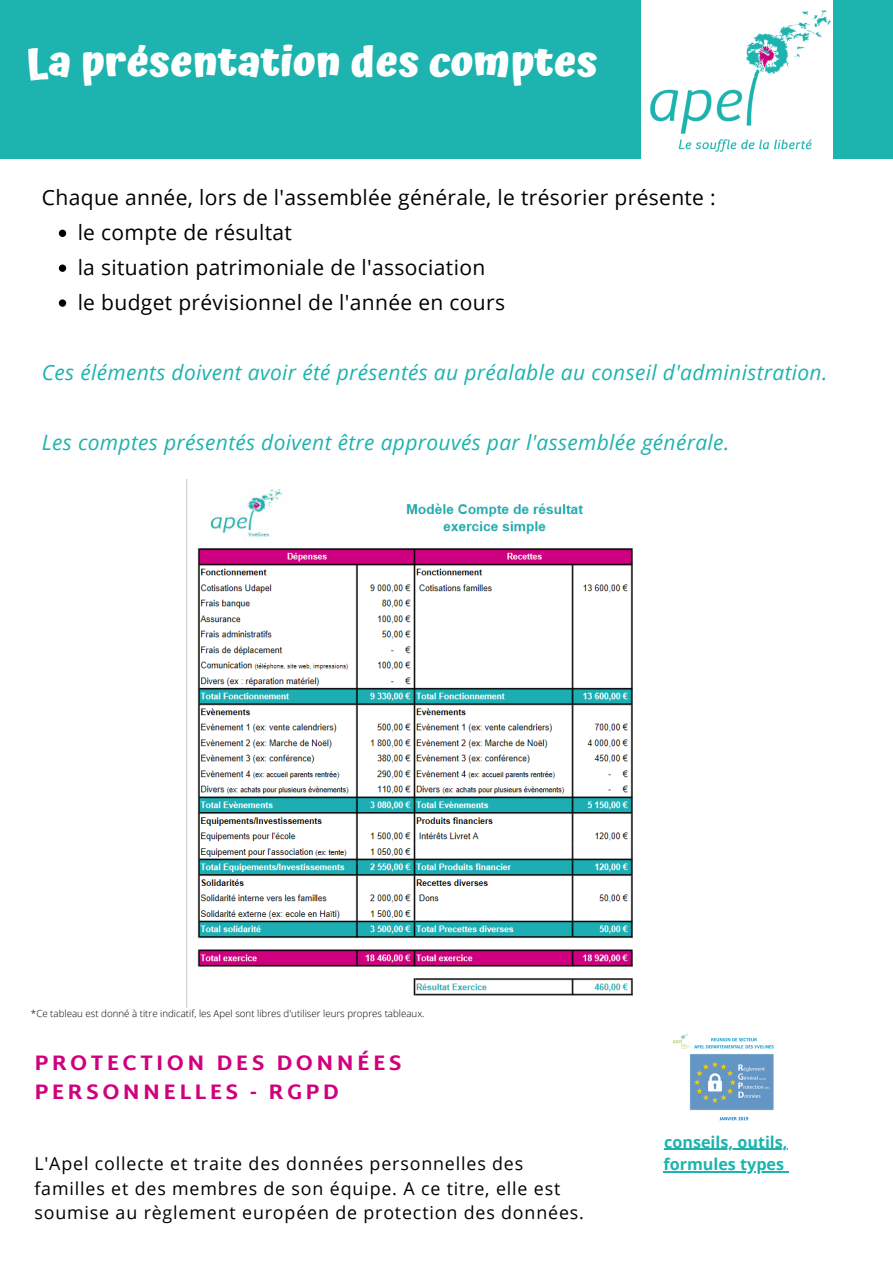
<style>
.page{position:relative;width:893px;height:1263px;background:#fff}
.page>*{position:absolute;margin:0;border:0;box-sizing:border-box;transform-origin:0 0}
.t1{font:700 42px "Atma";color:#fff}
.t2{font:21px/34.9px "Open Sans";letter-spacing:.015em;color:#000}
.t3{font:italic 21px "Open Sans";letter-spacing:.015em;color:#1db3ae}
.t4{font:800 21px/29.2px "Martel Sans";letter-spacing:.16em;color:#d1007f}
.t5{font:17.85px/24.3px "Open Sans";letter-spacing:.05em;color:#000}
.t6{font:700 16.12px/22.5px "Open Sans";color:#1db3ae}
.t7{font:300 9.75px "Open Sans";color:#000}
</style>
<div class="page">
<div style="left:0;top:0;width:893px;height:158px;background:#1db3ae"></div>
<div style="left:642px;top:0;width:190px;height:121px;background:#fff"></div>
<div style="left:642px;top:121px;width:190px;height:38px;background:#fff"></div>
<img style="left:651px;top:11px;width:180px;height:140px">
<img style="left:672px;top:1033px;width:102px;height:88px">
<img style="left:186px;top:479px;width:447px;height:528px">
<svg style="left:59px;top:230px;width:7px;height:7px"></svg>
<svg style="left:59px;top:265px;width:7px;height:7px"></svg>
<svg style="left:59px;top:299px;width:7px;height:8px"></svg>
<hr style="left:664px;top:1149px;width:123px;height:1px;background:#1db3ae">
<hr style="left:663px;top:1171px;width:121px;height:1px;background:#1db3ae">
<h1 class="t1" style="left:26px;top:37px;width:573px">La présentation des comptes</h1>
<p class="t2" style="left:42px;top:180px;width:675px">Chaque année, lors de l'assemblée générale, le trésorier présente :</p>
<p class="t2" style="left:78px;top:215px;width:429px">le compte de résultat<br>la situation patrimoniale de l'association le budget prévisionnel de l'année en cours</p>
<p class="t3" style="left:42px;top:357px;width:787px">Ces éléments doivent avoir été présentés au préalable au conseil d'administration.</p>
<p class="t3" style="left:42px;top:427px;width:689px">Les comptes présentés doivent être approuvés par l'assemblée générale.</p>
<p class="t7" style="left:31px;top:1006px;width:395px">*Ce tableau est donné à titre indicatif, les Apel sont libres d'utiliser leurs propres tableaux.</p>
<p class="t4" style="left:34px;top:1048px;width:369px">PROTECTION DES DONNÉES<br>PERSONNELLES - RGPD</p>
<p class="t5" style="left:34px;top:1151px;width:551px">L'Apel collecte et traite des données personnelles des familles et des membres de son équipe. A ce titre, elle est soumise au règlement européen de protection des données.</p>
<p class="t6" style="left:663px;top:1130px;width:126px">conseils, outils, formules types</p>
</div>
